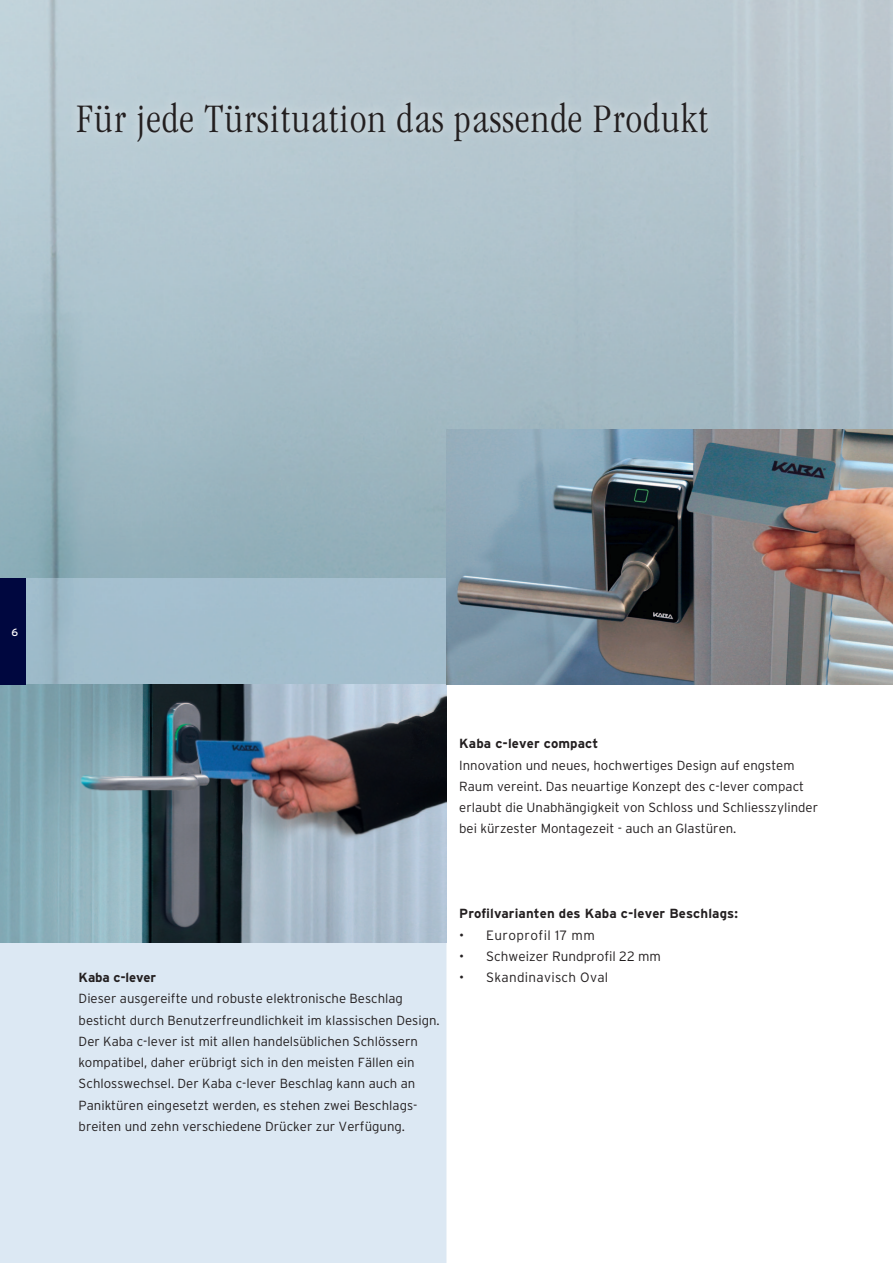
<style>
.page{position:relative;width:893px;height:1263px;background:#fff}
.page>*{position:absolute;margin:0;border:0;box-sizing:border-box;transform-origin:0 0}
.t1{font:300 condensed 42px "Garamond";letter-spacing:.03em;color:#231f20}
.t2{font:300 13.5px "Interstate";letter-spacing:.02em;color:#231f20}
.t3{font:300 13.5px "Interstate";color:#231f20}
.t4{font:300 13.2px/21.3px "Interstate";color:#231f20}
.t5{font:700 13.2px "Interstate";letter-spacing:.01em;color:#231f20}
.t6{font:700 13.2px "Interstate";letter-spacing:-.01em;color:#231f20}
.t7{font:10.5px "Interstate";color:#fff}
</style>
<div class="page">
<img style="left:0;top:0;width:893px;height:578px">
<div style="left:69px;top:93px;width:648px;height:57px;background:#bcccd4"></div>
<div style="left:0;top:943px;width:446px;height:320px;background:#dce8f3"></div>
<img style="left:0;top:685px;width:446px;height:258px">
<div style="left:0;top:578px;width:26px;height:107px;background:#00073f"></div>
<img style="left:446px;top:429px;width:447px;height:255px">
<h1 class="t1" style="left:77px;top:96px;width:633px">Für jede Türsituation das passende Produkt</h1>
<p class="t7" style="left:12px;top:626px;width:8px">6</p>
<p class="t7" style="left:12px;top:626px;width:8px">7</p>
<p class="t5" style="left:459px;top:736px;width:141px">Kaba c-lever compact</p>
<p class="t4" style="left:459px;top:754px;width:360px">Innovation und neues, hochwertiges Design auf engstem Raum vereint. Das neuartige Konzept des c-lever compact erlaubt die Unabhängigkeit von Schloss und Schliesszylinder bei kürzester Montagezeit - auch an Glastüren.</p>
<p class="t6" style="left:79px;top:970px;width:79px">Kaba c-lever</p>
<p class="t4" style="left:79px;top:988px;width:363px">Dieser ausgereifte und robuste elektronische Beschlag besticht durch Benutzerfreundlichkeit im klassischen Design.<br>Der Kaba c-lever ist mit allen handelsüblichen Schlössern kompatibel, daher erübrigt sich in den meisten Fällen ein Schlosswechsel. Der Kaba c-lever Beschlag kann auch an Paniktüren eingesetzt werden, es stehen zwei Beschlags&shy;breiten und zehn verschiedene Drücker zur Verfügung.</p>
<p class="t5" style="left:459px;top:906px;width:280px">Profilvarianten des Kaba c-lever Beschlags:</p>
<p class="t2" style="left:459px;top:927px;width:137px">• Europrofil 17 mm</p>
<p class="t3" style="left:459px;top:948px;width:203px">• Schweizer Rundprofil 22 mm</p>
<p class="t2" style="left:459px;top:970px;width:151px">• Skandinavisch Oval</p>
</div>
